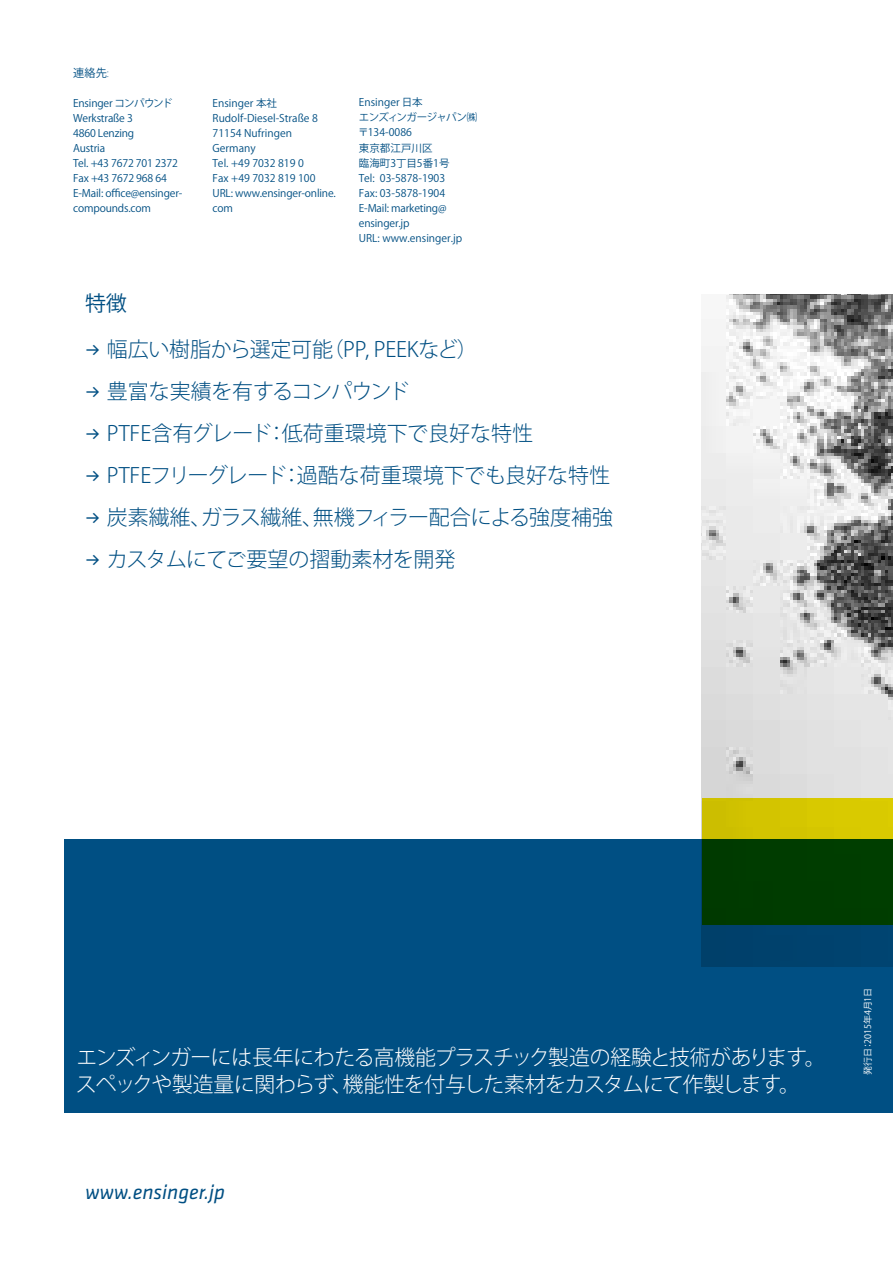
<style>
.page{position:relative;width:893px;height:1263px;background:#fff}
.page>*{position:absolute;margin:0;border:0;box-sizing:border-box;transform-origin:0 0}
.t1{font:300 21px "Koz Go Pro";letter-spacing:-.01em;color:#004f83}
.t2{font:300 21px/27px "Koz Go Pro";letter-spacing:-.045em;color:#fff}
.t3{font:italic 21px "Klavika";color:#004f83}
.t4{font:21px "Koz Go Pro";color:#004f83}
.t5{font:11.25px "Koz Go Pro";color:#004f83}
.t6{font:10.5px/15px "Koz Go Pro";letter-spacing:.005em;color:#004f83}
.t7{font:10.5px/15px "Koz Go Pro";letter-spacing:-.015em;color:#004f83}
.t8{font:9px "Koz Go Pro";color:#fff}
.s1{font-weight:200}
.s2{font-family:"Klavika";font-weight:400}
</style>
<div class="page">
<div style="left:64px;top:840px;width:829px;height:273px;background:#004f83"></div>
<img style="left:702px;top:294px;width:191px;height:672px">
<p class="t5" style="left:73px;top:66px;width:37px">連絡先<span class="s1">:</span></p>
<p class="t7" style="left:73px;top:96px;width:111px">Ensinger コンパウンド<br>Werkstraße 3<br>4860 Lenzing<br>Austria<br>Tel. +43 7672 701 2372<br>Fax +43 7672 968 64<br>E-Mail: office@ensinger&shy;compounds.com</p>
<p class="t6" style="left:213px;top:95px;width:125px">Ensinger 本社　<br>Rudolf-Diesel-Straße 8<br>71154 Nufringen<br>Germany<br>Tel. +49 7032 819 0<br>Fax +49 7032 819 100<br>URL: www.ensinger-online. com</p>
<p class="t6" style="left:358px;top:95px;width:121px">Ensinger 日本　<br>エンズィンガージャパン㈱〒134-0086<br>東京都江戸川区<br>臨海町3丁目5番1号<br>Tel: 03-5878-1903<br>Fax: 03-5878-1904<br>E-Mail: marketing@ ensinger.jp<br>URL: www.ensinger.jp</p>
<h1 class="t4" style="left:85px;top:290px;width:43px">特徴</h1>
<h1 class="t1" style="left:85px;top:336px;width:394px"><span class="s2">•</span> 幅広い樹脂から選定可能（PP, PEEKなど）</h1>
<h1 class="t1" style="left:85px;top:378px;width:326px"><span class="s2">•</span> 豊富な実績を有するコンパウンド</h1>
<h1 class="t1" style="left:85px;top:420px;width:450px"><span class="s2">•</span> PTFE含有グレード：低荷重環境下で良好な特性</h1>
<h1 class="t1" style="left:85px;top:462px;width:526px"><span class="s2">•</span> PTFEフリーグレード：過酷な荷重環境下でも良好な特性</h1>
<h1 class="t1" style="left:85px;top:504px;width:530px"><span class="s2">•</span> 炭素繊維、ガラス繊維、無機フィラー配合による強度補強</h1>
<h1 class="t1" style="left:85px;top:546px;width:372px"><span class="s2">•</span> カスタムにてご要望の摺動素材を開発</h1>
<h1 class="t2" style="left:76px;top:1044px;width:751px">エンズィンガーには長年にわたる高機能プラスチック製造の経験と技術があります。スペックや製造量に関わらず、機能性を付与した素材をカスタムにて作製します。</h1>
<h1 class="t3" style="left:85px;top:1179px;width:141px">www.ensinger.jp</h1>
<p class="t8" style="left:862px;top:1074px;width:88px;rotate:-90deg">発行日：2015年4月1日</p>
</div>
